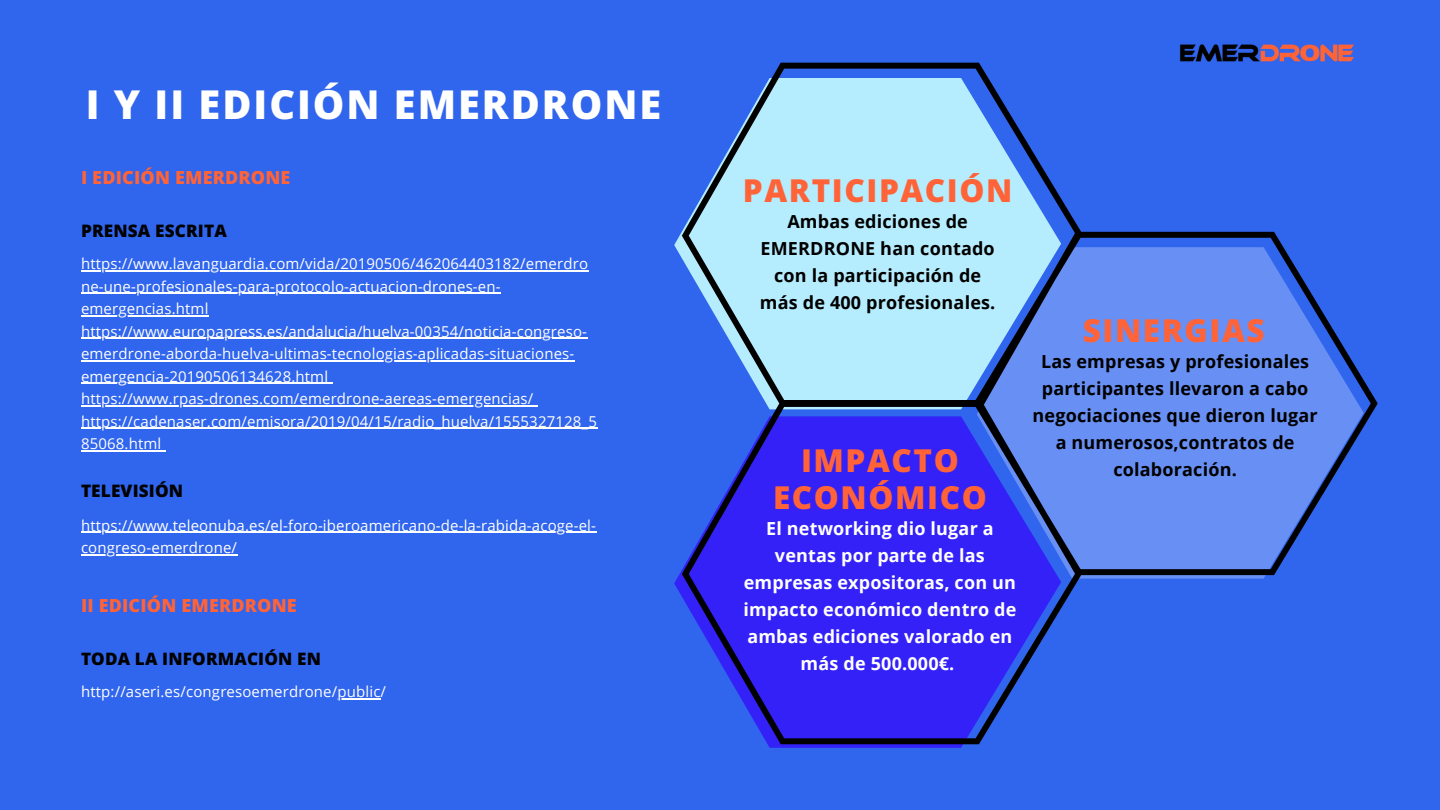
<style>
.page{position:relative;width:1440px;height:810px;background:#3065ed}
.page>*{position:absolute;margin:0;border:0;box-sizing:border-box;transform-origin:0 0}
.t1{font:800 39.75px "Open Sans";letter-spacing:.05em;color:#fff}
.t2{font:800 31.5px "Open Sans";letter-spacing:.05em;color:#ff6337}
.t3{font:700 18px/27px "Open Sans";letter-spacing:.01em;color:#000;text-align:center}
.t4{font:700 18px/27px "Open Sans";letter-spacing:.01em;color:#fff;text-align:center}
.t5{font:800 18px "Open Sans";letter-spacing:.01em;color:#ff6337}
.t6{font:800 17.1px "Open Sans";letter-spacing:.01em;color:#000}
.t7{font:15px/22.5px "Open Sans";letter-spacing:.01em;color:#fff}
</style>
<div class="page">
<img style="left:1179px;top:44px;width:175px;height:18px">
<svg style="left:674px;top:570px;width:305px;height:178px"></svg>
<svg style="left:682px;top:63px;width:696px;height:681px"></svg>
<hr style="left:81px;top:270px;width:507px;height:1px;background:#fff">
<hr style="left:81px;top:293px;width:420px;height:1px;background:#fff">
<hr style="left:81px;top:315px;width:128px;height:1px;background:#fff">
<hr style="left:81px;top:338px;width:506px;height:1px;background:#fff">
<hr style="left:81px;top:360px;width:494px;height:1px;background:#fff">
<hr style="left:81px;top:383px;width:247px;height:1px;background:#fff">
<hr style="left:81px;top:405px;width:453px;height:1px;background:#fff">
<hr style="left:81px;top:428px;width:516px;height:1px;background:#fff">
<hr style="left:81px;top:450px;width:81px;height:1px;background:#fff">
<hr style="left:81px;top:532px;width:515px;height:1px;background:#fff">
<hr style="left:81px;top:554px;width:156px;height:1px;background:#fff">
<hr style="left:337px;top:698px;width:44px;height:1px;background:#fff">
<h1 class="t1" style="left:86px;top:77px;width:577px">I Y II EDICIÓN EMERDRONE</h1>
<p class="t5" style="left:81px;top:165px;width:211px">I EDICIÓN EMERDRONE</p>
<p class="t6" style="left:81px;top:219px;width:147px">PRENSA ESCRITA</p>
<p class="t7" style="left:81px;top:252px;width:518px">https://www.lavanguardia.com/vida/20190506/462064403182/emerdro ne-une-profesionales-para-protocolo-actuacion-drones-en&shy;emergencias.html https://www.europapress.es/andalucia/huelva-00354/noticia-congreso&shy;emerdrone-aborda-huelva-ultimas-tecnologias-aplicadas-situaciones&shy;emergencia-20190506134628.html https://www.rpas-drones.com/emerdrone-aereas-emergencias/ https://cadenaser.com/emisora/2019/04/15/radio_huelva/1555327128_5<br>85068.html</p>
<p class="t6" style="left:81px;top:478px;width:104px">TELEVISIÓN</p>
<p class="t7" style="left:81px;top:514px;width:517px">https://www.teleonuba.es/el-foro-iberoamericano-de-la-rabida-acoge-el&shy;congreso-emerdrone/</p>
<p class="t5" style="left:81px;top:593px;width:217px">II EDICIÓN EMERDRONE</p>
<p class="t6" style="left:81px;top:646px;width:242px">TODA LA INFORMACIÓN EN</p>
<p class="t7" style="left:81px;top:680px;width:307px">http://aseri.es/congresoemerdrone/public/</p>
<h2 class="t2" style="left:743px;top:168px;width:271px">PARTICIPACIÓN</h2>
<p class="t3" style="left:760px;top:208px;width:237px">Ambas ediciones de<br>EMERDRONE han contado con la participación de más de 400 profesionales.</p>
<h2 class="t2" style="left:801px;top:438px;width:159px">IMPACTO</h2>
<h2 class="t2" style="left:773px;top:475px;width:215px">ECONÓMICO</h2>
<p class="t4" style="left:743px;top:514px;width:274px">El networking dio lugar a ventas por parte de las empresas expositoras, con un impacto económico dentro de ambas ediciones valorado en más de 500.000€.</p>
<h2 class="t2" style="left:1083px;top:309px;width:183px">SINERGIAS</h2>
<p class="t3" style="left:1033px;top:347px;width:287px">Las empresas y profesionales participantes llevaron a cabo negociaciones que dieron lugar a numerosos,contratos de</p>
<p class="t3" style="left:1113px;top:455px;width:125px">colaboración.</p>
</div>
